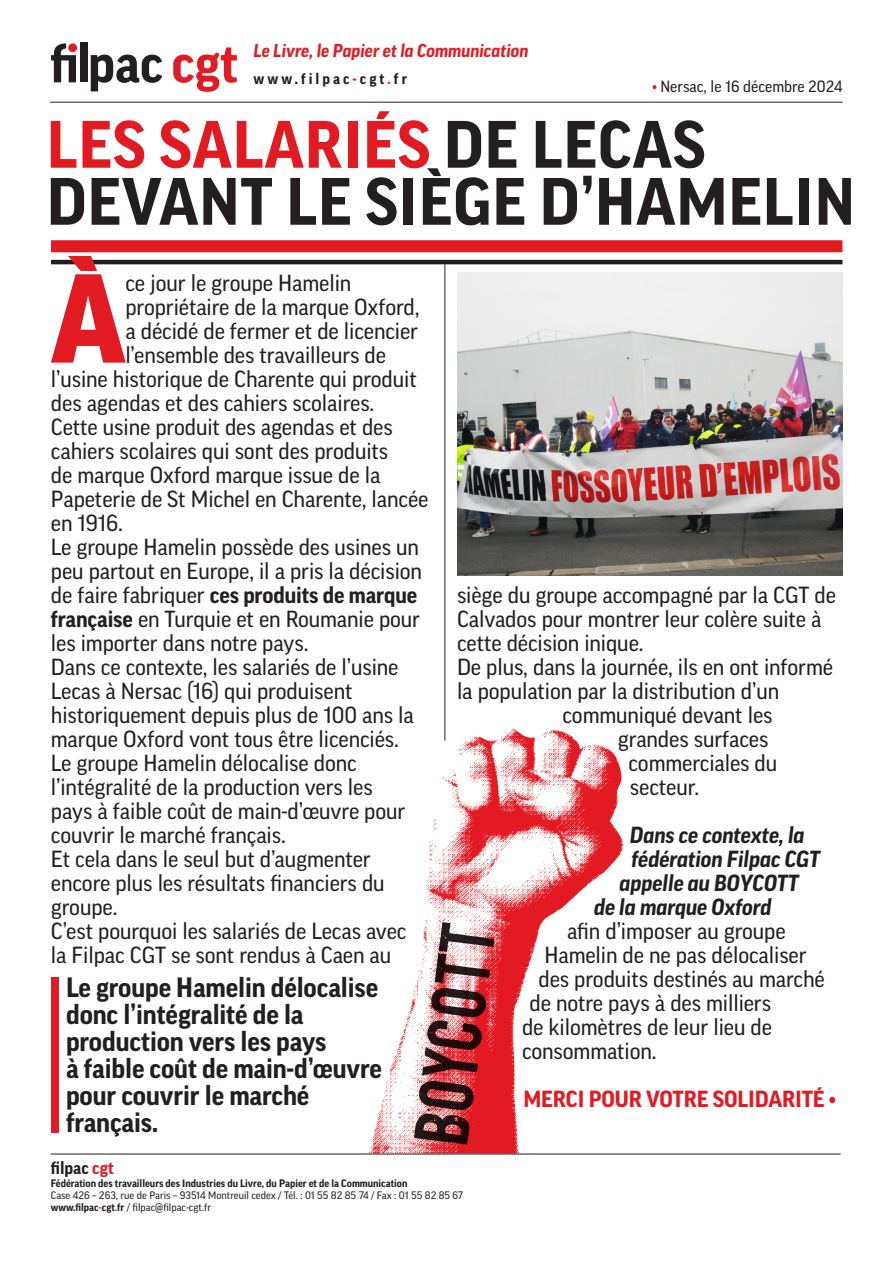
<style>
.page{position:relative;width:893px;height:1263px;background:#fff}
.page>*{position:absolute;margin:0;border:0;box-sizing:border-box;transform-origin:0 0}
.t1{font:900 121.8px "Good OT";color:#e21a21}
.t2{font:700 64.5px/57px "Good OT";letter-spacing:.01em;color:#231f20}
.t3{font:700 27px/27px "Good OT";letter-spacing:-.005em;color:#231f20}
.t4{font:22.5px "Good OT";letter-spacing:-.005em;color:#231f20}
.t5{font:italic 700 22.5px "Good OT";letter-spacing:-.005em;color:#231f20}
.t6{font:700 22.5px "Good OT";letter-spacing:-.005em;color:#231f20}
.t7{font:700 22.5px "Good OT";letter-spacing:-.005em;color:#e21a21}
.t8{font:italic 700 18px "Good OT";color:#e21a21}
.t9{font:700 17.25px "Good OT";color:#231f20}
.t10{font:15.75px "Good OT";color:#231f20}
.t11{font:700 15px "Good OT";letter-spacing:.2em;color:#231f20}
.t12{font:10.5px/12px "Good OT";color:#231f20}
.t13{font:700 10.5px "Good OT";color:#231f20}
.s1{color:#e21a21}
.s2{font-weight:400}
.s3{font-weight:700}
.s4{font-weight:700;color:#e21a21}
</style>
<div class="page">
<div style="left:51px;top:240px;width:791px;height:12px;background:#e21a21"></div>
<hr style="left:50px;top:102px;width:793px;height:1px;background:#231f20">
<hr style="left:51px;top:260px;width:791px;height:4px;background:#231f20">
<hr style="left:445px;top:262px;width:1px;height:479px;background:#231f20">
<svg style="left:173px;top:47px;width:64px;height:45px"></svg>
<svg style="left:91px;top:55px;width:71px;height:36px"></svg>
<div style="left:80px;top:43px;width:7px;height:39px;background:#231f20"></div>
<svg style="left:51px;top:43px;width:25px;height:39px"></svg>
<div style="left:51px;top:977px;width:8px;height:156px;background:#e21a21"></div>
<img style="left:368px;top:729px;width:255px;height:424px">
<hr style="left:51px;top:1154px;width:790px;height:1px;background:#231f20">
<img style="left:458px;top:272px;width:385px;height:303px">
<svg style="left:414px;top:911px;width:80px;height:233px"></svg>
<p class="t8" style="left:254px;top:41px;width:276px">Le Livre, le Papier et la Communication</p>
<p class="t11" style="left:254px;top:70px;width:155px">www.filpac<span class="s1">-</span>cgt<span class="s1">.</span>fr</p>
<p class="t10" style="left:652px;top:78px;width:192px"><span class="s1">•</span> Nersac, le 16 décembre 2024</p>
<h2 class="t2" style="left:47px;top:117px;width:810px"><span class="s1">LES SALARIÉS</span> DE LECAS<br>DEVANT LE SIÈGE D’HAMELIN</h2>
<h1 class="t1" style="left:51px;top:252px;width:77px">À</h1>
<p class="t4" style="left:125px;top:270px;width:227px">ce jour le groupe Hamelin</p>
<p class="t4" style="left:125px;top:294px;width:296px">propriétaire de la marque Oxford,</p>
<p class="t4" style="left:125px;top:318px;width:294px">a décidé de fermer et de licencier</p>
<p class="t4" style="left:125px;top:342px;width:262px">l’ensemble des travailleurs de</p>
<p class="t4" style="left:51px;top:366px;width:367px">l’usine historique de Charente qui produit</p>
<p class="t4" style="left:51px;top:390px;width:325px">des agendas et des cahiers scolaires.</p>
<p class="t4" style="left:51px;top:414px;width:343px">Cette usine produit des agendas et des</p>
<p class="t4" style="left:51px;top:438px;width:339px">cahiers scolaires qui sont des produits</p>
<p class="t4" style="left:51px;top:462px;width:331px">de marque Oxford marque issue de la</p>
<p class="t4" style="left:51px;top:486px;width:379px">Papeterie de St Michel en Charente, lancée</p>
<p class="t4" style="left:51px;top:510px;width:74px">en 1916.</p>
<p class="t4" style="left:51px;top:534px;width:370px">Le groupe Hamelin possède des usines un</p>
<p class="t4" style="left:51px;top:558px;width:373px">peu partout en Europe, il a pris la décision</p>
<p class="t6" style="left:51px;top:582px;width:368px"><span class="s2">de faire fabriquer</span> ces produits de marque</p>
<p class="t4" style="left:51px;top:606px;width:371px"><span class="s3">française</span> en Turquie et en Roumanie pour</p>
<p class="t4" style="left:51px;top:630px;width:259px">les importer dans notre pays.</p>
<p class="t4" style="left:51px;top:654px;width:349px">Dans ce contexte, les salariés de l’usine</p>
<p class="t4" style="left:51px;top:678px;width:303px">Lecas à Nersac (16) qui produisent</p>
<p class="t4" style="left:51px;top:702px;width:364px">historiquement depuis plus de 100 ans la</p>
<p class="t4" style="left:51px;top:726px;width:349px">marque Oxford vont tous être licenciés.</p>
<p class="t4" style="left:51px;top:750px;width:307px">Le groupe Hamelin délocalise donc</p>
<p class="t4" style="left:51px;top:774px;width:323px">l’intégralité de la production vers les</p>
<p class="t4" style="left:51px;top:798px;width:356px">pays à faible coût de main-d’œuvre pour</p>
<p class="t4" style="left:51px;top:822px;width:236px">couvrir le marché français.</p>
<p class="t4" style="left:51px;top:846px;width:321px">Et cela dans le seul but d’augmenter</p>
<p class="t4" style="left:51px;top:870px;width:335px">encore plus les résultats financiers du</p>
<p class="t4" style="left:51px;top:894px;width:68px">groupe.</p>
<p class="t4" style="left:51px;top:918px;width:357px">C’est pourquoi les salariés de Lecas avec</p>
<p class="t4" style="left:51px;top:942px;width:342px">la Filpac CGT se sont rendus à Caen au</p>
<p class="t3" style="left:66px;top:974px;width:318px">Le groupe Hamelin délocalise donc l’intégralité de la production vers les pays<br>à faible coût de main-d’œuvre pour couvrir le marché français.</p>
<p class="t4" style="left:457px;top:582px;width:380px">siège du groupe accompagné par la CGT de</p>
<p class="t4" style="left:457px;top:606px;width:366px">Calvados pour montrer leur colère suite à</p>
<p class="t4" style="left:457px;top:630px;width:188px">cette décision inique.</p>
<p class="t4" style="left:457px;top:654px;width:378px">De plus, dans la journée, ils en ont informé</p>
<p class="t4" style="left:457px;top:678px;width:324px">la population par la distribution d’un</p>
<p class="t4" style="left:562px;top:702px;width:212px">communiqué devant les</p>
<p class="t4" style="left:618px;top:726px;width:152px">grandes surfaces</p>
<p class="t4" style="left:628px;top:750px;width:150px">commerciales du</p>
<p class="t4" style="left:630px;top:775px;width:71px">secteur.</p>
<p class="t5" style="left:630px;top:822px;width:176px">Dans ce contexte, la</p>
<p class="t5" style="left:631px;top:846px;width:190px">fédération Filpac CGT</p>
<p class="t5" style="left:619px;top:870px;width:181px">appelle au BOYCOTT</p>
<p class="t5" style="left:594px;top:894px;width:179px">de la marque Oxford</p>
<p class="t4" style="left:567px;top:919px;width:220px">afin d’imposer au groupe</p>
<p class="t4" style="left:544px;top:943px;width:264px">Hamelin de ne pas délocaliser</p>
<p class="t4" style="left:538px;top:967px;width:288px">des produits destinés au marché</p>
<p class="t4" style="left:529px;top:991px;width:243px">de notre pays à des milliers</p>
<p class="t4" style="left:522px;top:1015px;width:252px">de kilomètres de leur lieu de</p>
<p class="t4" style="left:522px;top:1039px;width:136px">consommation.</p>
<p class="t7" style="left:523px;top:1087px;width:314px">MERCI POUR VOTRE SOLIDARITÉ •</p>
<p class="t9" style="left:51px;top:1158px;width:65px">filpac <span class="s1">cgt</span></p>
<p class="t13" style="left:51px;top:1178px;width:358px">Fédération des travailleurs des Industries du Livre, du Papier et de la Communication</p>
<p class="t12" style="left:51px;top:1190px;width:414px">Case 426 – 263, rue de Paris – 93514 Montreuil cedex / Tél. : 01 55 82 85 74 / Fax : 01 55 82 85 67 <span class="s3">www.filpac</span><span class="s4">-</span><span class="s3">cgt</span><span class="s4">.</span><span class="s3">fr</span> / filpac@filpac-cgt.fr</p>
</div>
